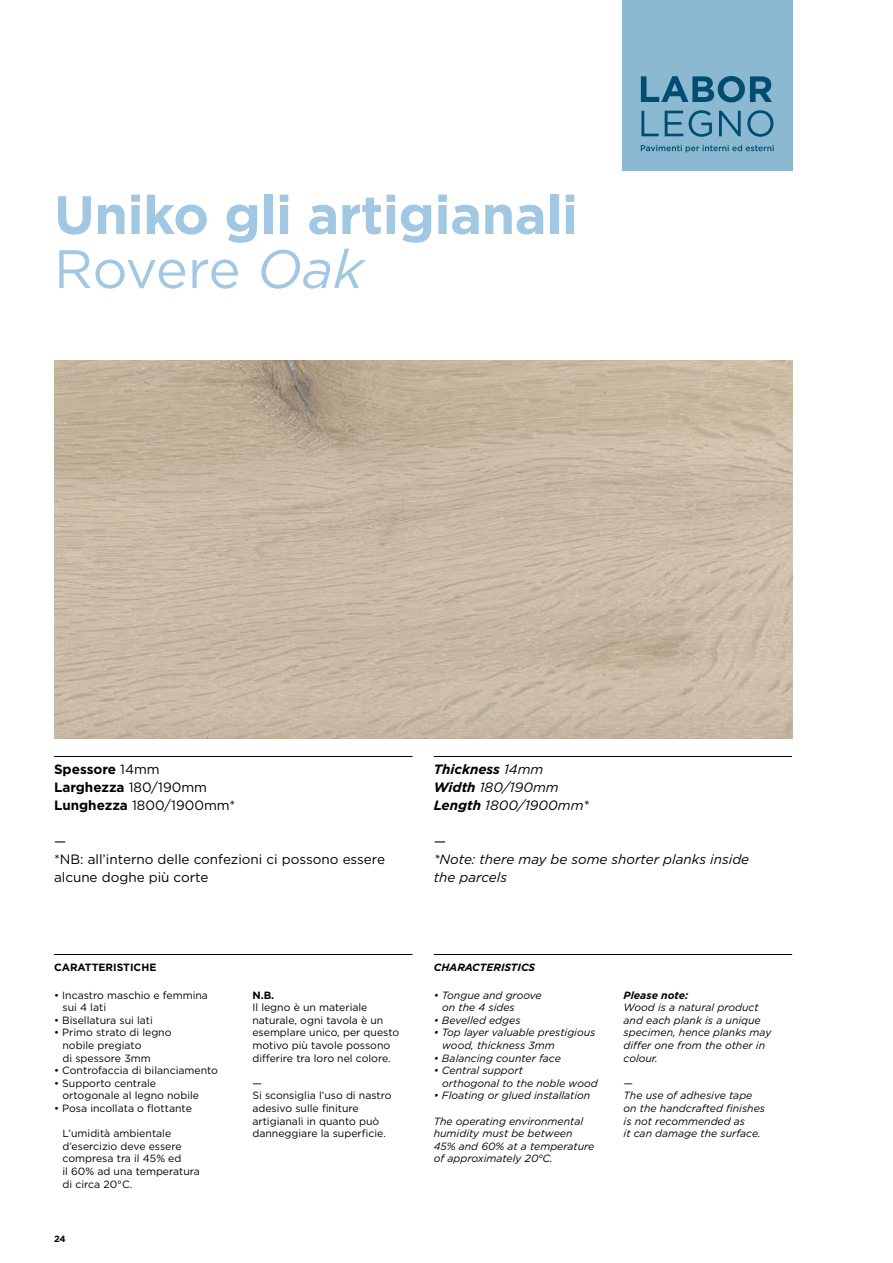
<style>
.page{position:relative;width:893px;height:1263px;background:#fff}
.page>*{position:absolute;margin:0;border:0;box-sizing:border-box;transform-origin:0 0}
.t1{font:700 54px "Gotham";letter-spacing:-.01em;color:#a2c7e2}
.t2{font:54px "Gotham";letter-spacing:-.02em;color:#a2c7e2}
.t3{font:13.5px "Gotham";color:#000}
.t4{font:italic 13.5px/18px "Gotham";color:#000}
.t5{font:700 13.5px "Gotham";color:#000}
.t6{font:italic 700 13.5px "Gotham";color:#000}
.t7{font:10.5px/12.6px "Gotham";color:#000}
.t8{font:italic 10.5px/12.6px "Gotham";color:#000}
.t9{font:700 10.5px "Gotham";color:#000}
.t10{font:italic 700 10.5px "Gotham";color:#000}
.t11{font:700 9px "Gotham";color:#000}
.s1{font-style:italic}
.s2{font-weight:400}
.s3{font-weight:700}
</style>
<div class="page">
<img style="left:54px;top:360px;width:738px;height:378px">
<hr style="left:434px;top:756px;width:358px;height:1px;background:#000">
<hr style="left:54px;top:756px;width:358px;height:1px;background:#000">
<hr style="left:54px;top:954px;width:358px;height:1px;background:#000">
<hr style="left:434px;top:954px;width:358px;height:1px;background:#000">
<div style="left:622px;top:0;width:170px;height:170px;background:#8cb9d2"></div>
<svg style="left:641px;top:76px;width:131px;height:26px"></svg>
<svg style="left:641px;top:111px;width:18px;height:25px"></svg>
<svg style="left:665px;top:111px;width:18px;height:25px"></svg>
<svg style="left:689px;top:110px;width:23px;height:27px"></svg>
<svg style="left:719px;top:111px;width:22px;height:25px"></svg>
<svg style="left:747px;top:110px;width:26px;height:27px"></svg>
<svg style="left:641px;top:145px;width:133px;height:8px"></svg>
<p class="t1" style="left:54px;top:179px;width:526px">Uniko gli artigianali</p>
<p class="t2" style="left:54px;top:234px;width:311px">Rovere <span class="s1">Oak</span></p>
<p class="t5" style="left:54px;top:760px;width:107px">Spessore <span class="s2">14mm</span></p>
<p class="t5" style="left:54px;top:778px;width:155px">Larghezza <span class="s2">180/190mm</span></p>
<p class="t3" style="left:54px;top:797px;width:183px"><span class="s3">Lunghezza</span> 1800/1900mm*</p>
<p class="t3" style="left:54px;top:833px;width:14px">—</p>
<p class="t3" style="left:54px;top:851px;width:333px">*NB: all’interno delle confezioni ci possono essere</p>
<p class="t3" style="left:54px;top:869px;width:156px">alcune doghe più corte</p>
<p class="t6" style="left:434px;top:760px;width:111px">Thickness <span class="s2">14mm</span></p>
<p class="t4" style="left:434px;top:778px;width:127px"><span class="s3">Width</span> 180/190mm</p>
<p class="t4" style="left:434px;top:796px;width:157px"><span class="s3">Length</span> 1800/1900mm*</p>
<p class="t4" style="left:434px;top:832px;width:14px">—</p>
<p class="t4" style="left:434px;top:850px;width:317px">*Note: there may be some shorter planks inside the parcels</p>
<p class="t9" style="left:54px;top:960px;width:104px">CARATTERISTICHE</p>
<p class="t10" style="left:434px;top:960px;width:103px">CHARACTERISTICS</p>
<p class="t7" style="left:63px;top:988px;width:147px;text-indent:-9px">• Incastro maschio e femmina sui 4 lati</p>
<p class="t7" style="left:54px;top:1013px;width:100px">• Bisellatura sui lati</p>
<p class="t7" style="left:63px;top:1026px;width:111px;text-indent:-9px">• Primo strato di legno nobile pregiato<br>di spessore 3mm</p>
<p class="t7" style="left:54px;top:1064px;width:166px">• Controfaccia di bilanciamento</p>
<p class="t7" style="left:63px;top:1076px;width:138px;text-indent:-9px">• Supporto centrale ortogonale al legno nobile</p>
<p class="t7" style="left:54px;top:1102px;width:139px">• Posa incollata o flottante</p>
<p class="t7" style="left:63px;top:1127px;width:139px">L’umidità ambientale d’esercizio deve essere compresa tra il 45% ed<br>il 60% ad una temperatura di circa 20°C.</p>
<p class="t8" style="left:442px;top:988px;width:101px;text-indent:-9px">• Tongue and groove on the 4 sides</p>
<p class="t8" style="left:434px;top:1013px;width:88px">• Bevelled edges</p>
<p class="t8" style="left:442px;top:1026px;width:155px;text-indent:-9px">• Top layer valuable prestigious wood, thickness 3mm</p>
<p class="t8" style="left:434px;top:1051px;width:129px">• Balancing counter face</p>
<p class="t8" style="left:442px;top:1064px;width:157px;text-indent:-9px">• Central support<br>orthogonal to the noble wood</p>
<p class="t8" style="left:434px;top:1089px;width:158px">• Floating or glued installation</p>
<p class="t8" style="left:434px;top:1114px;width:162px">The operating environmental humidity must be between<br>45% and 60% at a temperature of approximately 20°C.</p>
<p class="t7" style="left:252px;top:988px;width:148px"><span class="s3">N.B.<br></span>Il legno è un materiale naturale, ogni tavola è un esemplare unico, per questo motivo più tavole possono differire tra loro nel colore.</p>
<p class="t7" style="left:252px;top:1076px;width:11px">—</p>
<p class="t7" style="left:252px;top:1089px;width:141px">Si sconsiglia l’uso di nastro adesivo sulle finiture artigianali in quanto può danneggiare la superficie.</p>
<p class="t11" style="left:54px;top:1233px;width:13px">24</p>
<p class="t8" style="left:624px;top:988px;width:139px"><span class="s3">Please note:<br></span>Wood is a natural product and each plank is a unique</p>
<p class="t8" style="left:624px;top:1026px;width:149px">specimen, hence planks may differ one from the other in colour.</p>
<p class="t8" style="left:624px;top:1076px;width:11px">—</p>
<p class="t8" style="left:624px;top:1089px;width:143px">The use of adhesive tape on the handcrafted finishes is not recommended as<br>it can damage the surface.</p>
</div>
